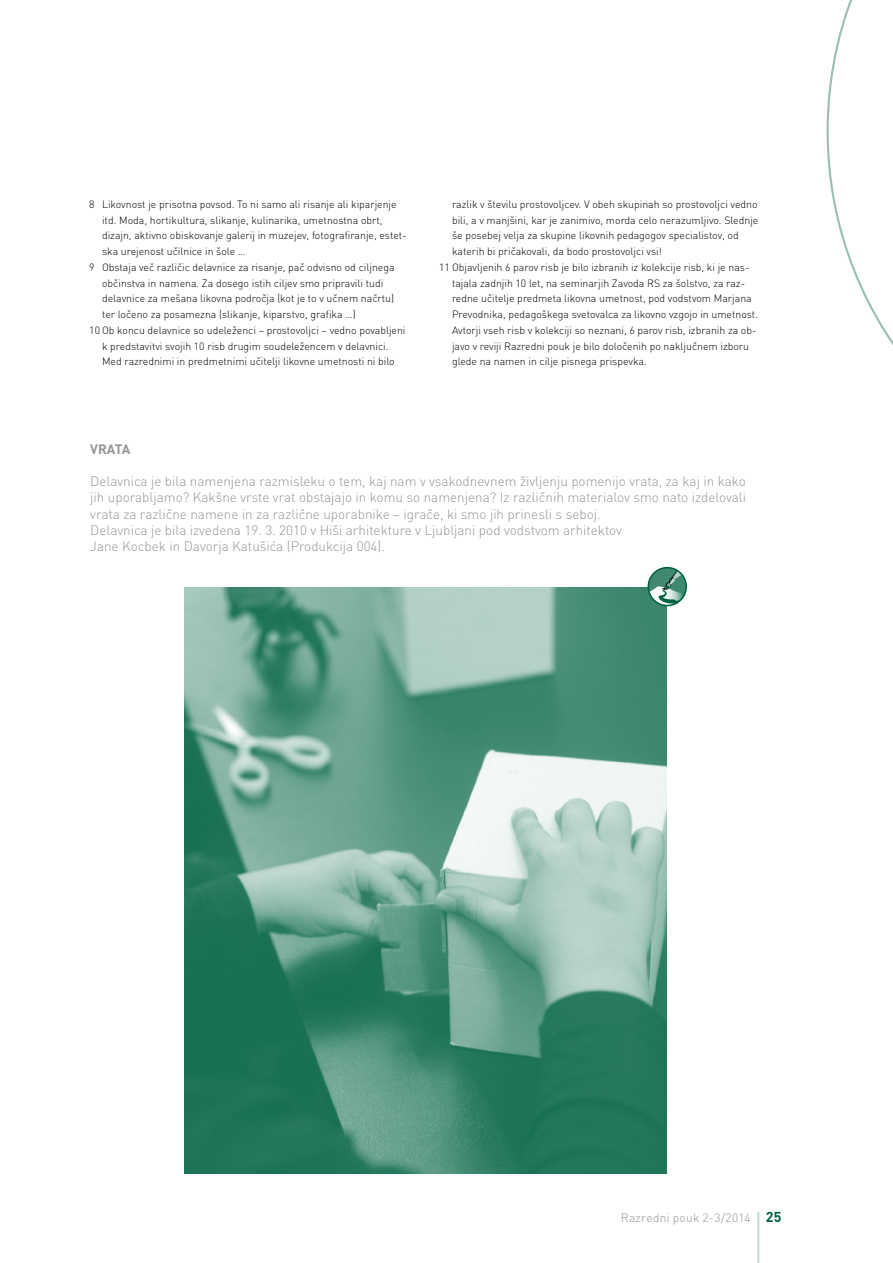
<style>
.page{position:relative;width:893px;height:1263px;background:#fff}
.page>*{position:absolute;margin:0;border:0;box-sizing:border-box;transform-origin:0 0}
.t1{font:300 13.5px/16.2px "DINP";color:#939598}
.t2{font:700 13.5px "DINP";letter-spacing:-.03em;color:#939598}
.t3{font:300 12px "DINP";letter-spacing:.02em;color:#939598}
.t4{font:300 10.5px "DINP";color:#000}
.s1{font-weight:700;font-size:14.25px;color:#006241}
</style>
<div class="page">
<svg style="left:826px;top:0;width:67px;height:345px"></svg>
<hr style="left:758px;top:1212px;width:1px;height:51px;background:#bfd8cf">
<img style="left:184px;top:588px;width:483px;height:586px">
<svg style="left:644px;top:566px;width:43px;height:44px"></svg>
<p class="t4" style="left:89px;top:198px;width:309px">8 Likovnost je prisotna povsod. To ni samo ali risanje ali kiparjenje</p>
<p class="t4" style="left:102px;top:213px;width:282px">itd. Moda, hortikultura, slikanje, kulinarika, umetnostna obrt,</p>
<p class="t4" style="left:102px;top:229px;width:306px">dizajn, aktivno obiskovanje galerij in muzejev, fotografiranje, estet-</p>
<p class="t4" style="left:102px;top:245px;width:145px">ska urejenost učilnice in šole …</p>
<p class="t4" style="left:89px;top:261px;width:307px">9 Obstaja več različic delavnice za risanje, pač odvisno od ciljnega</p>
<p class="t4" style="left:102px;top:276px;width:283px">občinstva in namena. Za dosego istih ciljev smo pripravili tudi</p>
<p class="t4" style="left:102px;top:292px;width:293px">delavnice za mešana likovna področja (kot je to v učnem načrtu)</p>
<p class="t4" style="left:102px;top:308px;width:255px">ter ločeno za posamezna (slikanje, kiparstvo, grafika …)</p>
<p class="t4" style="left:89px;top:324px;width:318px">10 Ob koncu delavnice so udeleženci – prostovoljci – vedno povabljeni</p>
<p class="t4" style="left:102px;top:339px;width:288px">k predstavitvi svojih 10 risb drugim soudeležencem v delavnici.</p>
<p class="t4" style="left:102px;top:355px;width:294px">Med razrednimi in predmetnimi učitelji likovne umetnosti ni bilo</p>
<p class="t4" style="left:452px;top:198px;width:307px">razlik v številu prostovoljcev. V obeh skupinah so prostovoljci vedno</p>
<p class="t4" style="left:452px;top:213px;width:308px">bili, a v manjšini, kar je zanimivo, morda celo nerazumljivo. Slednje</p>
<p class="t4" style="left:452px;top:229px;width:288px">še posebej velja za skupine likovnih pedagogov specialistov, od</p>
<p class="t4" style="left:452px;top:245px;width:211px">katerih bi pričakovali, da bodo prostovoljci vsi!</p>
<p class="t4" style="left:439px;top:261px;width:312px">11 Objavljenih 6 parov risb je bilo izbranih iz kolekcije risb, ki je nas-</p>
<p class="t4" style="left:452px;top:276px;width:295px">tajala zadnjih 10 let, na seminarjih Zavoda RS za šolstvo, za raz-</p>
<p class="t4" style="left:452px;top:292px;width:301px">redne učitelje predmeta likovna umetnost, pod vodstvom Marjana</p>
<p class="t4" style="left:452px;top:308px;width:308px">Prevodnika, pedagoškega svetovalca za likovno vzgojo in umetnost.</p>
<p class="t4" style="left:452px;top:324px;width:306px">Avtorji vseh risb v kolekciji so neznani, 6 parov risb, izbranih za ob-</p>
<p class="t4" style="left:452px;top:339px;width:299px">javo v reviji Razredni pouk je bilo določenih po naključnem izboru</p>
<p class="t4" style="left:452px;top:355px;width:196px">glede na namen in cilje pisnega prispevka.</p>
<p class="t2" style="left:90px;top:440px;width:41px">VRATA</p>
<p class="t1" style="left:90px;top:473px;width:657px">Delavnica je bila namenjena razmisleku o tem, kaj nam v vsakodnevnem življenju pomenijo vrata, za kaj in kako jih uporabljamo? Kakšne vrste vrat obstajajo in komu so namenjena? Iz različnih materialov smo nato izdelovali vrata za različne namene in za različne uporabnike – igrače, ki smo jih prinesli s seboj.<br>Delavnica je bila izvedena 19. 3. 2010 v Hiši arhitekture v Ljubljani pod vodstvom arhitektov<br>Jane Kocbek in Davorja Katušića (Produkcija 004).</p>
<p class="t3" style="left:621px;top:1210px;width:162px">Razredni pouk 2-3/2014 <span class="s1">25</span></p>
</div>
